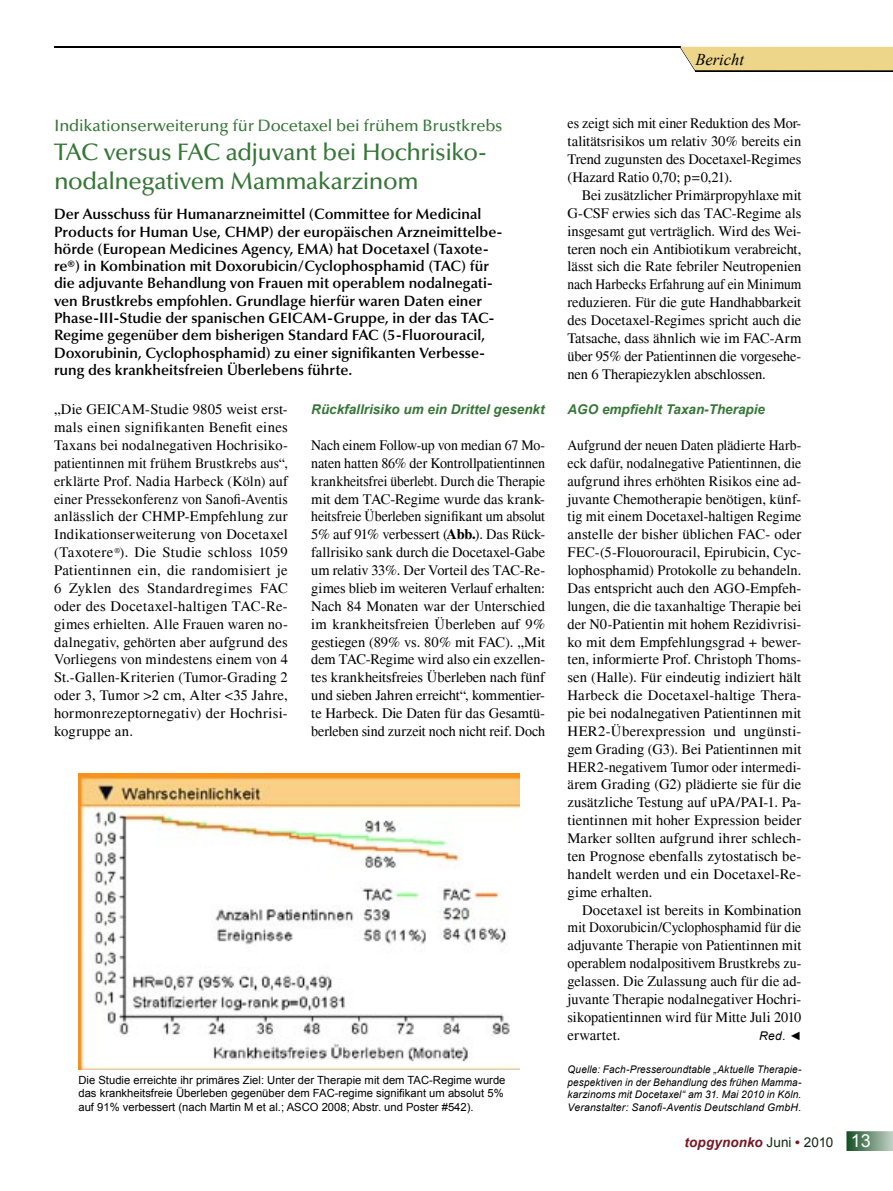
<style>
.page{position:relative;width:893px;height:1191px;background:#fff}
.page>*{position:absolute;margin:0;border:0;box-sizing:border-box;transform-origin:0 0}
.t1{font:500 24px/28.8px "Optima";letter-spacing:-.02em;color:#367637}
.t2{font:500 16.5px "Optima";letter-spacing:-.01em;color:#367637}
.t3{font:italic 16.5px "Times New Roman";color:#000}
.t4{font:600 15px/17.2px "Optima";color:#000}
.t5{font:14.7px/17.9px "Times New Roman";color:#000;text-align:justify}
.t6{font:14.7px/17.9px "Times New Roman";color:#000;text-align:justify;scale:.93 1}
.t7{font:14.7px/17.9px "Times New Roman";color:#000;text-align:justify;scale:.95 1}
.t8{font:14.7px/17.9px "Times New Roman";color:#000;text-align:justify;scale:.96 1}
.t9{font:italic 700 13.5px "Arial";color:#367637}
.t10{font:italic 700 13.5px "Arial";letter-spacing:.01em;color:#761a25}
.t11{font:italic 12px "Arial";color:#000}
.t12{font:11.25px/13.5px "Arial";color:#000}
.t13{font:italic 10.5px/12.6px "Arial";letter-spacing:.015em;color:#000;text-align:justify;scale:.96 1}
.s1{font-weight:700}
.s2{font-weight:400;font-style:normal;color:#122712}
.s3{font-style:normal}
.s4{font-weight:400;font-style:normal;font-size:18px;color:#fff}
</style>
<div class="page">
<hr style="left:54px;top:47px;width:626px;height:1px;background:#000">
<svg style="left:680px;top:47px;width:213px;height:25px;background:#ddc884"></svg>
<div style="left:846px;top:1131px;width:47px;height:20px;background:linear-gradient(to right,#144e23,#c4d2c7)"></div>
<img style="left:78px;top:773px;width:442px;height:296px">
<p class="t3" style="left:695px;top:48px;width:50px">Bericht</p>
<p class="t2" style="left:54px;top:116px;width:450px">Indikationserweiterung für Docetaxel bei frühem Brustkrebs</p>
<h1 class="t1" style="left:54px;top:138px;width:434px">TAC versus FAC adjuvant bei Hochrisiko&shy;nodalnegativem Mammakarzinom</h1>
<p class="t4" style="left:54px;top:206px;width:450px">Der Ausschuss für Humanarzneimittel (Committee for Medicinal Products for Human Use, CHMP) der europäischen Arzneimittelbe&shy;hörde (European Medicines Agency, EMA) hat Docetaxel (Taxote&shy;re®) in Kombination mit Doxorubicin/Cyclophosphamid (TAC) für die adjuvante Behandlung von Frauen mit operablem nodalnegati&shy;ven Brustkrebs empfohlen. Grundlage hierfür waren Daten einer Phase-III-Studie der spanischen GEICAM-Gruppe, in der das TAC-Regime gegenüber dem bisherigen Standard FAC (5-Fluorouracil, Doxorubinin, Cyclophosphamid) zu einer signifikanten Verbesse&shy;rung des krankheitsfreien Überlebens führte.</p>
<p class="t5" style="left:54px;top:400px;width:235px">„Die GEICAM-Studie 9805 weist erst&shy;mals einen signifikanten Benefit eines Taxans bei nodalnegativen Hochrisiko&shy;patientinnen mit frühem Brustkrebs aus“, erklärte Prof. Nadia Harbeck (Köln) auf einer Pressekonferenz von Sanofi-Aventis anlässlich der CHMP-Empfehlung zur Indikationserweiterung von Docetaxel (Taxotere<sup>®</sup>). Die Studie schloss 1059<br>Patientinnen ein, die randomisiert je 6 Zyklen des Standardregimes FAC oder des Docetaxel-haltigen TAC-Re&shy;gimes erhielten. Alle Frauen waren no&shy;dalnegativ, gehörten aber aufgrund des Vorliegens von mindestens einem von 4<br>St.-Gallen-Kriterien (Tumor-Grading 2 oder 3, Tumor &gt;2 cm, Alter &lt;35 Jahre, hormonrezeptornegativ) der Hochrisi&shy;kogruppe an.</p>
<p class="t9" style="left:311px;top:401px;width:235px">Rückfallrisiko um ein Drittel gesenkt</p>
<p class="t7" style="left:311px;top:436px;width:248px">Nach einem Follow-up von median 67 Mo&shy;naten hatten 86% der Kontrollpatientinnen krankheitsfrei überlebt. Durch die Therapie mit dem TAC-Regime wurde das krank&shy;heitsfreie Überleben signifikant um absolut 5% auf 91% verbessert (<span class="s1">Abb.</span>). Das Rück&shy;fallrisiko sank durch die Docetaxel-Gabe um relativ 33%. Der Vorteil des TAC-Re&shy;gimes blieb im weiteren Verlauf erhalten:<br>Nach 84 Monaten war der Unterschied im krankheitsfreien Überleben auf 9% gestiegen (89% vs. 80% mit FAC). „Mit dem TAC-Regime wird also ein exzellen&shy;tes krankheitsfreies Überleben nach fünf und sieben Jahren erreicht“, kommentier&shy;te Harbeck. Die Daten für das Gesamtü&shy;berleben sind zurzeit noch nicht reif. Doch</p>
<p class="t12" style="left:78px;top:1073px;width:429px">Die Studie erreichte ihr primäres Ziel: Unter der Therapie mit dem TAC-Regime wurde das krankheitsfreie Überleben gegenüber dem FAC-regime signifikant um absolut 5% auf 91% verbessert (nach Martin M et al.; ASCO 2008; Abstr. und Poster #542).</p>
<p class="t8" style="left:567px;top:115px;width:245px">es zeigt sich mit einer Reduktion des Mor&shy;talitätsrisikos um relativ 30% bereits ein Trend zugunsten des Docetaxel-Regimes (Hazard Ratio 0,70; p=0,21).</p>
<p class="t5" style="left:567px;top:186px;width:235px;text-indent:14px">Bei zusätzlicher Primärpropyhlaxe mit G-CSF erwies sich das TAC-Regime als insgesamt gut verträglich. Wird des Wei&shy;teren noch ein Antibiotikum verabreicht, lässt sich die Rate febriler Neutropenien nach Harbecks Erfahrung auf ein Minimum reduzieren. Für die gute Handhabbarkeit des Docetaxel-Regimes spricht auch die Tatsache, dass ähnlich wie im FAC-Arm über 95% der Patientinnen die vorgesehe&shy;nen 6 Therapiezyklen abschlossen.</p>
<p class="t9" style="left:567px;top:401px;width:199px">AGO empfiehlt Taxan-Therapie</p>
<p class="t6" style="left:567px;top:436px;width:253px">Aufgrund der neuen Daten plädierte Harb&shy;eck dafür, nodalnegative Patientinnen, die aufgrund ihres erhöhten Risikos eine ad&shy;juvante Chemotherapie benötigen, künf&shy;tig mit einem Docetaxel-haltigen Regime anstelle der bisher üblichen FAC- oder FEC-(5-Flouorouracil, Epirubicin, Cyc&shy;lophosphamid) Protokolle zu behandeln.<br>Das entspricht auch den AGO-Empfeh&shy;lungen, die die taxanhaltige Therapie bei der N0-Patientin mit hohem Rezidivrisi&shy;ko mit dem Empfehlungsgrad + bewer&shy;ten, informierte Prof. Christoph Thoms&shy;sen (Halle). Für eindeutig indiziert hält Harbeck die Docetaxel-haltige Thera&shy;pie bei nodalnegativen Patientinnen mit HER2-Überexpression und ungünsti&shy;gem Grading (G3). Bei Patientinnen mit HER2-negativem Tumor oder intermedi&shy;ärem Grading (G2) plädierte sie für die zusätzliche Testung auf uPA/PAI-1. Pa&shy;tientinnen mit hoher Expression beider Marker sollten aufgrund ihrer schlech&shy;ten Prognose ebenfalls zytostatisch be&shy;handelt werden und ein Docetaxel-Re&shy;gime erhalten.</p>
<p class="t5" style="left:567px;top:900px;width:235px;text-indent:15px">Docetaxel ist bereits in Kombination mit Doxorubicin/Cyclophosphamid für die adjuvante Therapie von Patientinnen mit operablem nodalpositivem Brustkrebs zu&shy;gelassen. Die Zulassung auch für die ad&shy;juvante Therapie nodalnegativer Hochri&shy;sikopatientinnen wird für Mitte Juli 2010 erwartet.</p>
<p class="t11" style="left:759px;top:1027px;width:44px">Red. ◄</p>
<p class="t13" style="left:568px;top:1063px;width:245px">Quelle: Fach-Presseroundtable „Aktuelle Therapie&shy;pespektiven in der Behandlung des frühen Mamma&shy;karzinoms mit Docetaxel“ am 31. Mai 2010 in Köln.<br>Veranstalter: Sanofi-Aventis Deutschland GmbH.</p>
<p class="t10" style="left:684px;top:1133px;width:188px">topgynonko <span class="s2">Juni</span> <span class="s3">•</span> <span class="s2">2010</span> <span class="s4">13</span></p>
</div>
